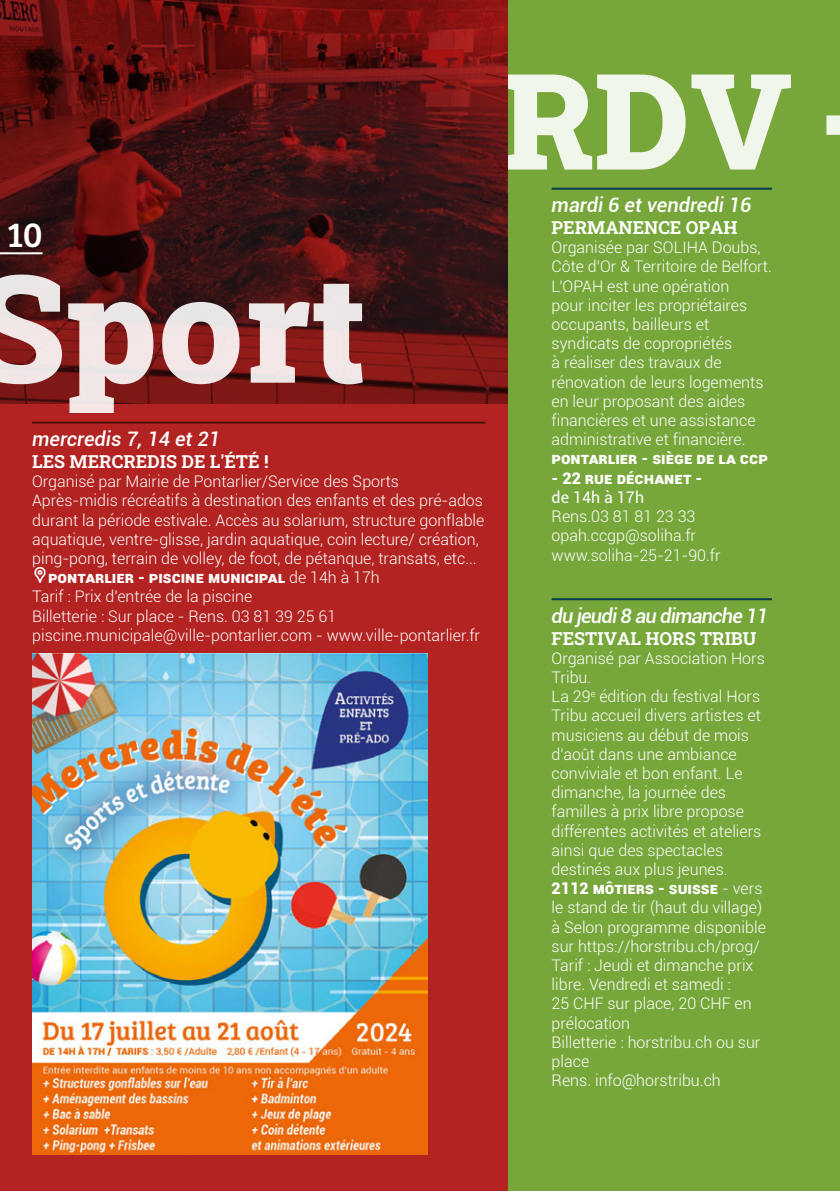
<style>
.page{position:relative;width:840px;height:1191px;background:#fff}
.page>*{position:absolute;margin:0;border:0;box-sizing:border-box;transform-origin:0 0}
.t1{font:150px "Roboto Slab";color:#fff}
.t2{font:133.6px "Roboto Slab";color:#fff}
.t3{font:36px "Bree Serif";color:#fff}
.t4{font:italic 500 20px "Roboto";color:#fff}
.t5{font:italic 500 20px "Roboto";letter-spacing:-.04em;color:#fff}
.t6{font:18px "Roboto Slab";color:#fff}
.t7{font:300 16px/19.2px "Roboto";color:#fff}
.t8{font:900 16px "Roboto";color:#fff}
.t9{font:16px "Roboto";color:#fff}
.s1{font-weight:300}
.s2{font-weight:900}
</style>
<div class="page">
<div style="left:507px;top:0;width:332px;height:1191px;background:#77a73b"></div>
<div style="left:0;top:0;width:507px;height:1191px;background:#b22321"></div>
<img style="left:0;top:0;width:507px;height:403px">
<hr style="left:0;top:252px;width:43px;height:2px;background:#fff">
<hr style="left:32px;top:421px;width:453px;height:2px;background:#561002">
<img style="left:32px;top:653px;width:395px;height:501px">
<hr style="left:551px;top:188px;width:220px;height:2px;background:#083953">
<hr style="left:551px;top:598px;width:220px;height:2px;background:#083953">
<h3 class="t3" style="left:7px;top:208px;width:37px">10</h3>
<h1 class="t1" style="left:-28px;top:225px;width:395px">Sport</h1>
<p class="t4" style="left:32px;top:425px;width:189px">mercredis 7, 14 et 21</p>
<p class="t6" style="left:32px;top:449px;width:238px">LES MERCREDIS DE L'ÉTÉ !</p>
<p class="t7" style="left:32px;top:471px;width:368px">Organisé par Mairie de Pontarlier/Service des Sports</p>
<p class="t7" style="left:32px;top:490px;width:452px">Après-midis récréatifs à destination des enfants et des pré-ados</p>
<p class="t7" style="left:32px;top:510px;width:453px">durant la période estivale. Accès au solarium, structure gonflable</p>
<p class="t7" style="left:32px;top:529px;width:448px">aquatique, ventre-glisse, jardin aquatique, coin lecture/ création,</p>
<p class="t7" style="left:32px;top:548px;width:446px">ping-pong, terrain de volley, de foot, de pétanque, transats, etc...</p>
<p class="t8" style="left:48px;top:566px;width:333px">Pontarlier - Piscine Municipal <span class="s1">de 14h à 17h</span></p>
<p class="t7" style="left:32px;top:586px;width:221px">Tarif : Prix d'entrée de la piscine</p>
<p class="t7" style="left:32px;top:606px;width:305px">Billetterie : Sur place - Rens. 03 81 39 25 61</p>
<p class="t7" style="left:32px;top:625px;width:449px">piscine.municipale@ville-pontarlier.com - www.ville-pontarlier.fr</p>
<h2 class="t2" style="left:501px;top:29px;width:291px">RDV</h2>
<p class="t4" style="left:551px;top:191px;width:201px">mardi 6 et vendredi 16</p>
<p class="t6" style="left:551px;top:215px;width:187px">PERMANENCE OPAH</p>
<p class="t7" style="left:551px;top:237px;width:222px">Organisée par SOLIHA Doubs,<br>Côte d'Or &amp; Territoire de Belfort.<br>L'OPAH est une opération<br>pour inciter les propriétaires occupants, bailleurs et syndicats de copropriétés<br>à réaliser des travaux de rénovation de leurs logements en leur proposant des aides financières et une assistance administrative et financière.</p>
<p class="t8" style="left:551px;top:447px;width:217px">Pontarlier - Siège de la CCP</p>
<p class="t8" style="left:551px;top:466px;width:152px">- 22 rue Déchanet -</p>
<p class="t9" style="left:551px;top:486px;width:94px">de 14h à 17h</p>
<p class="t7" style="left:551px;top:506px;width:170px">Rens.03 81 81 23 33 opah.ccgp@soliha.fr www.soliha-25-21-90.fr</p>
<p class="t5" style="left:551px;top:602px;width:218px">du jeudi 8 au dimanche 11</p>
<p class="t6" style="left:551px;top:625px;width:206px">FESTIVAL HORS TRIBU</p>
<p class="t7" style="left:551px;top:648px;width:216px">Organisé par Association Hors<br>Tribu.<br>La 29<sup>e</sup> édition du festival Hors<br>Tribu accueil divers artistes et musiciens au début de mois d'août dans une ambiance conviviale et bon enfant. Le dimanche, la journée des familles à prix libre propose différentes activités et ateliers ainsi que des spectacles destinés aux plus jeunes.<br><span class="s2">2112 Môtiers - Suisse</span> - vers le stand de tir (haut du village) à Selon programme disponible sur https://horstribu.ch/prog/<br>Tarif : Jeudi et dimanche prix libre. Vendredi et samedi :<br>25 CHF sur place, 20 CHF en prélocation<br>Billetterie : horstribu.ch ou sur place<br>Rens. info@horstribu.ch</p>
</div>
